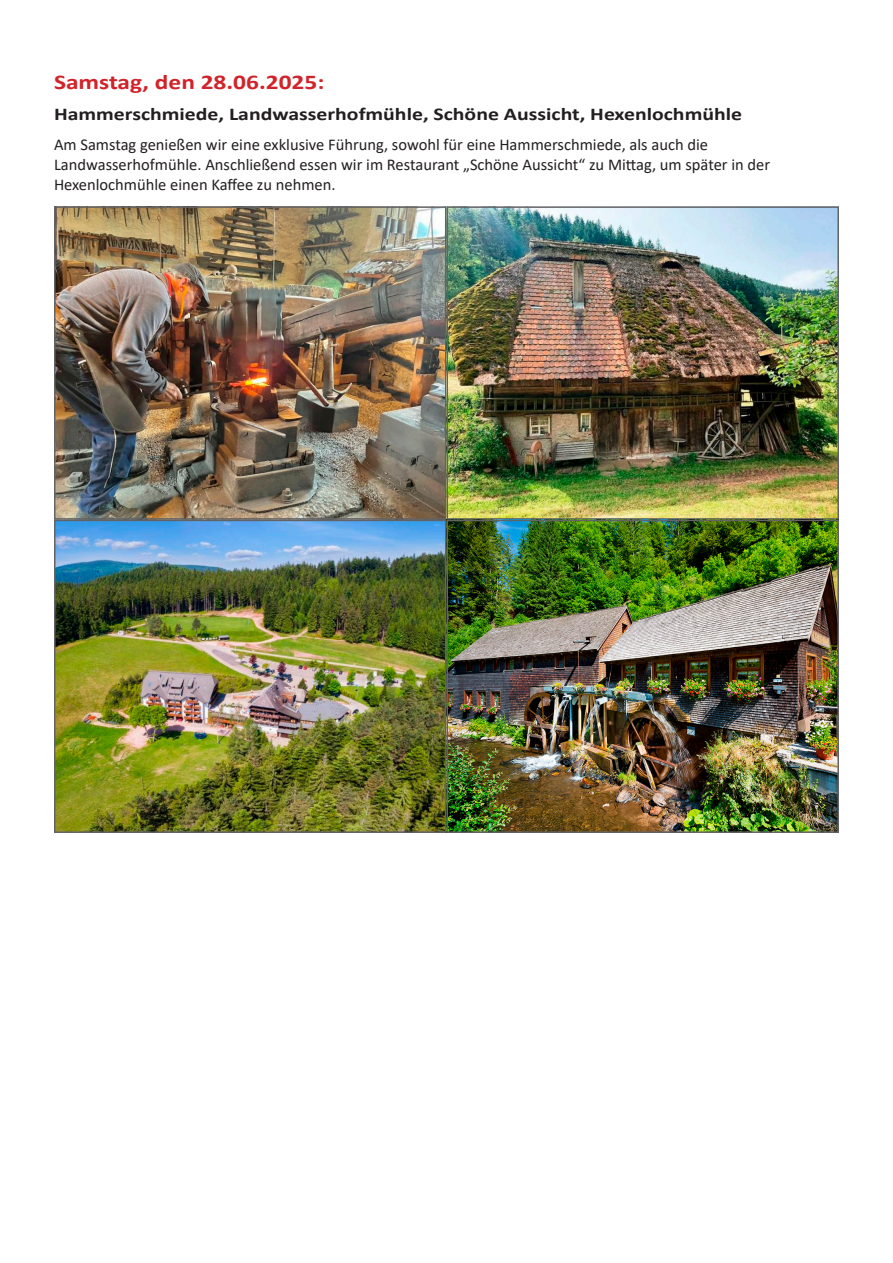
<style>
.page{position:relative;width:893px;height:1263px;background:#fff}
.page>*{position:absolute;margin:0;border:0;box-sizing:border-box;transform-origin:0 0}
.t1{font:700 21px "Calibri";color:#d1232a;scale:1.21 1}
.t2{font:700 18px "Calibri";color:#231f20;scale:1.21 1}
.t3{font:16.5px/19.8px "Calibri";color:#231f20}
</style>
<div class="page">
<img style="left:57px;top:209px;width:779px;height:621px">
<div style="left:54px;top:206px;width:392px;height:314px;border:2px solid #636366"></div>
<div style="left:446px;top:206px;width:393px;height:314px;border:2px solid #636366"></div>
<div style="left:54px;top:520px;width:392px;height:313px;border:2px solid #636366"></div>
<div style="left:446px;top:520px;width:393px;height:313px;border:2px solid #636366"></div>
<p class="t1" style="left:54px;top:67px;width:225px">Samstag, den 28.06.2025:</p>
<p class="t2" style="left:54px;top:101px;width:570px">Hammerschmiede, Landwasserhofmühle, Schöne Aussicht, Hexenlochmühle</p>
<p class="t3" style="left:54px;top:134px;width:718px">Am Samstag genießen wir eine exklusive Führung, sowohl für eine Hammerschmiede, als auch die<br>Landwasserhofmühle. Anschließend essen wir im Restaurant „Schöne Aussicht“ zu Mittag, um später in der<br>Hexenlochmühle einen Kaffee zu nehmen.</p>
</div>
